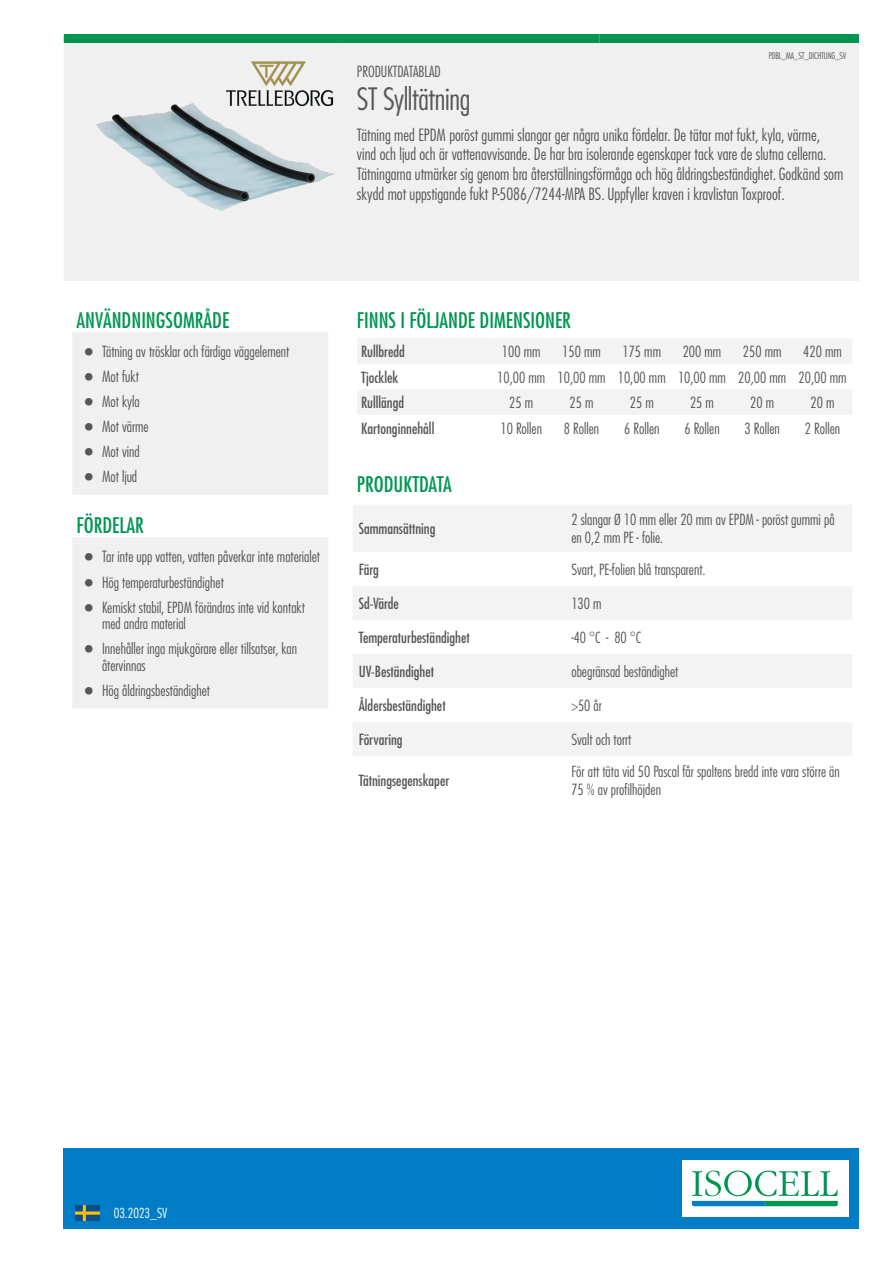
<style>
.page{position:relative;width:893px;height:1263px;background:#fff}
.page>*{position:absolute;margin:0;border:0;box-sizing:border-box;transform-origin:0 0}
.t1{font:300 condensed 30px "Futura LT Pro";letter-spacing:-.015em;color:#575756}
.t2{font:500 condensed 21px "Futura LT Pro";color:#009652}
.t3{font:300 condensed 16.5px/19.8px "Futura LT Pro";color:#575756}
.t4{font:300 condensed 15px/25px "Futura LT Pro";color:#575756}
.t5{font:500 condensed 15px "Futura LT Pro";color:#575756}
.t6{font:300 condensed 13.5px "Futura LT Pro";color:#fff}
.t7{font:300 condensed 9px "Futura LT Pro";letter-spacing:-.01em;color:#575756}
</style>
<div class="page">
<div style="left:64px;top:1148px;width:795px;height:81px;background:#007dc6"></div>
<div style="left:682px;top:1160px;width:166px;height:57px;background:#fff"></div>
<svg style="left:692px;top:1170px;width:146px;height:36px"></svg>
<img style="left:75px;top:1205px;width:24px;height:15px">
<div style="left:64px;top:43px;width:795px;height:238px;background:#f0f0f0"></div>
<div style="left:64px;top:34px;width:276px;height:9px;background:#009652"></div>
<div style="left:340px;top:34px;width:259px;height:9px;background:#009652"></div>
<div style="left:599px;top:34px;width:260px;height:9px;background:#009652"></div>
<svg style="left:72px;top:332px;width:256px;height:376px;fill:#f0f0f0"></svg>
<svg style="left:357px;top:339px;width:495px;height:76px"></svg>
<svg style="left:353px;top:505px;width:499px;height:251px;fill:#f3f3f3"></svg>
<img style="left:64px;top:47px;width:281px;height:196px">
<svg style="left:85px;top:348px;width:8px;height:7px"></svg>
<svg style="left:85px;top:373px;width:8px;height:7px"></svg>
<svg style="left:85px;top:398px;width:8px;height:7px"></svg>
<svg style="left:85px;top:423px;width:8px;height:8px"></svg>
<svg style="left:85px;top:448px;width:8px;height:8px"></svg>
<svg style="left:85px;top:473px;width:8px;height:8px"></svg>
<svg style="left:85px;top:553px;width:8px;height:8px"></svg>
<svg style="left:85px;top:578px;width:8px;height:8px"></svg>
<svg style="left:85px;top:603px;width:8px;height:8px"></svg>
<svg style="left:85px;top:645px;width:8px;height:7px"></svg>
<svg style="left:85px;top:686px;width:8px;height:8px"></svg>
<p class="t4" style="left:357px;top:59px;width:85px">PRODUKTDATABLAD</p>
<p class="t7" style="left:769px;top:50px;width:79px">PDBL_MA_ST_DICHTUNG_SV</p>
<h1 class="t1" style="left:357px;top:80px;width:115px">ST Sylltätning</h1>
<p class="t3" style="left:357px;top:125px;width:488px">Tätning med EPDM poröst gummi slangar ger några unika fördelar. De tätar mot fukt, kyla, värme, vind och ljud och är vattenavvisande. De har bra isolerande egenskaper tack vare de slutna cellerna.<br>Tätningarna utmärker sig genom bra återställningsförmåga och hög åldringsbeständighet. Godkänd som skydd mot uppstigande fukt P-5086/7244-MPA BS. Uppfyller kraven i kravlistan Toxproof.</p>
<h2 class="t2" style="left:77px;top:305px;width:154px">ANVÄNDNINGSOMRÅDE</h2>
<p class="t4" style="left:102px;top:339px;width:189px">Tätning av trösklar och färdiga väggelement<br>Mot fukt<br>Mot kyla<br>Mot värme<br>Mot vind<br>Mot ljud</p>
<h2 class="t2" style="left:77px;top:511px;width:69px">FÖRDELAR</h2>
<p class="t4" style="left:102px;top:544px;width:220px">Tar inte upp vatten, vatten påverkar inte materialet<br>Hög temperaturbeständighet<br>Kemiskt stabil, EPDM förändras inte vid kontakt</p>
<p class="t4" style="left:102px;top:611px;width:197px">med andra material<br>Innehåller inga mjukgörare eller tillsatser, kan</p>
<p class="t4" style="left:102px;top:652px;width:110px">återvinnas<br>Hög åldringsbeständighet</p>
<h2 class="t2" style="left:357px;top:305px;width:216px">FINNS I FÖLJANDE DIMENSIONER</h2>
<p class="t5" style="left:361px;top:341px;width:45px">Rullbredd</p>
<p class="t4" style="left:502px;top:339px;width:40px">100 mm</p>
<p class="t4" style="left:562px;top:339px;width:40px">150 mm</p>
<p class="t4" style="left:622px;top:339px;width:40px">175 mm</p>
<p class="t4" style="left:683px;top:339px;width:40px">200 mm</p>
<p class="t4" style="left:743px;top:339px;width:40px">250 mm</p>
<p class="t4" style="left:803px;top:339px;width:40px">420 mm</p>
<p class="t5" style="left:361px;top:367px;width:39px">Tjocklek</p>
<p class="t4" style="left:497px;top:365px;width:351px">10,00 mm 10,00 mm 10,00 mm 10,00 mm 20,00 mm 20,00 mm</p>
<p class="t5" style="left:361px;top:392px;width:44px">Rulllängd</p>
<p class="t4" style="left:509px;top:390px;width:25px">25 m</p>
<p class="t4" style="left:569px;top:390px;width:25px">25 m</p>
<p class="t4" style="left:630px;top:390px;width:25px">25 m</p>
<p class="t4" style="left:690px;top:390px;width:25px">25 m</p>
<p class="t4" style="left:750px;top:390px;width:25px">20 m</p>
<p class="t4" style="left:810px;top:390px;width:25px">20 m</p>
<p class="t5" style="left:361px;top:418px;width:75px">Kartonginnehåll</p>
<p class="t4" style="left:500px;top:416px;width:43px">10 Rollen</p>
<p class="t4" style="left:564px;top:416px;width:37px">8 Rollen</p>
<p class="t4" style="left:624px;top:416px;width:37px">6 Rollen</p>
<p class="t4" style="left:684px;top:416px;width:37px">6 Rollen</p>
<p class="t4" style="left:745px;top:416px;width:37px">3 Rollen</p>
<p class="t4" style="left:805px;top:416px;width:37px">2 Rollen</p>
<h2 class="t2" style="left:357px;top:470px;width:96px">PRODUKTDATA</h2>
<p class="t5" style="left:359px;top:519px;width:78px">Sammansättning</p>
<p class="t4" style="left:571px;top:511px;width:265px;line-height:18px">2 slangar Ø 10 mm eller 20 mm av EPDM - poröst gummi på en 0,2 mm PE - folie.</p>
<p class="t5" style="left:359px;top:559px;width:22px">Färg</p>
<p class="t4" style="left:571px;top:557px;width:136px">Svart, PE-folien blå transparent.</p>
<p class="t5" style="left:359px;top:593px;width:42px">Sd-Värde</p>
<p class="t4" style="left:571px;top:591px;width:32px">130 m</p>
<p class="t5" style="left:359px;top:627px;width:113px">Temperaturbeständighet</p>
<p class="t4" style="left:571px;top:625px;width:72px">-40 °C - 80 °C</p>
<p class="t5" style="left:359px;top:661px;width:77px">UV-Beständighet</p>
<p class="t4" style="left:571px;top:659px;width:109px">obegränsad beständighet</p>
<p class="t5" style="left:359px;top:695px;width:88px">Åldersbeständighet</p>
<p class="t4" style="left:571px;top:693px;width:32px">&gt;50 år</p>
<p class="t5" style="left:359px;top:729px;width:45px">Förvaring</p>
<p class="t4" style="left:571px;top:727px;width:62px">Svalt och torrt</p>
<p class="t5" style="left:359px;top:770px;width:92px">Tätningsegenskaper</p>
<p class="t4" style="left:571px;top:762px;width:270px;line-height:18px">För att täta vid 50 Pascal får spaltens bredd inte vara större än<br>75 % av profilhöjden</p>
<p class="t6" style="left:114px;top:1204px;width:55px">03.2023_SV</p>
</div>
